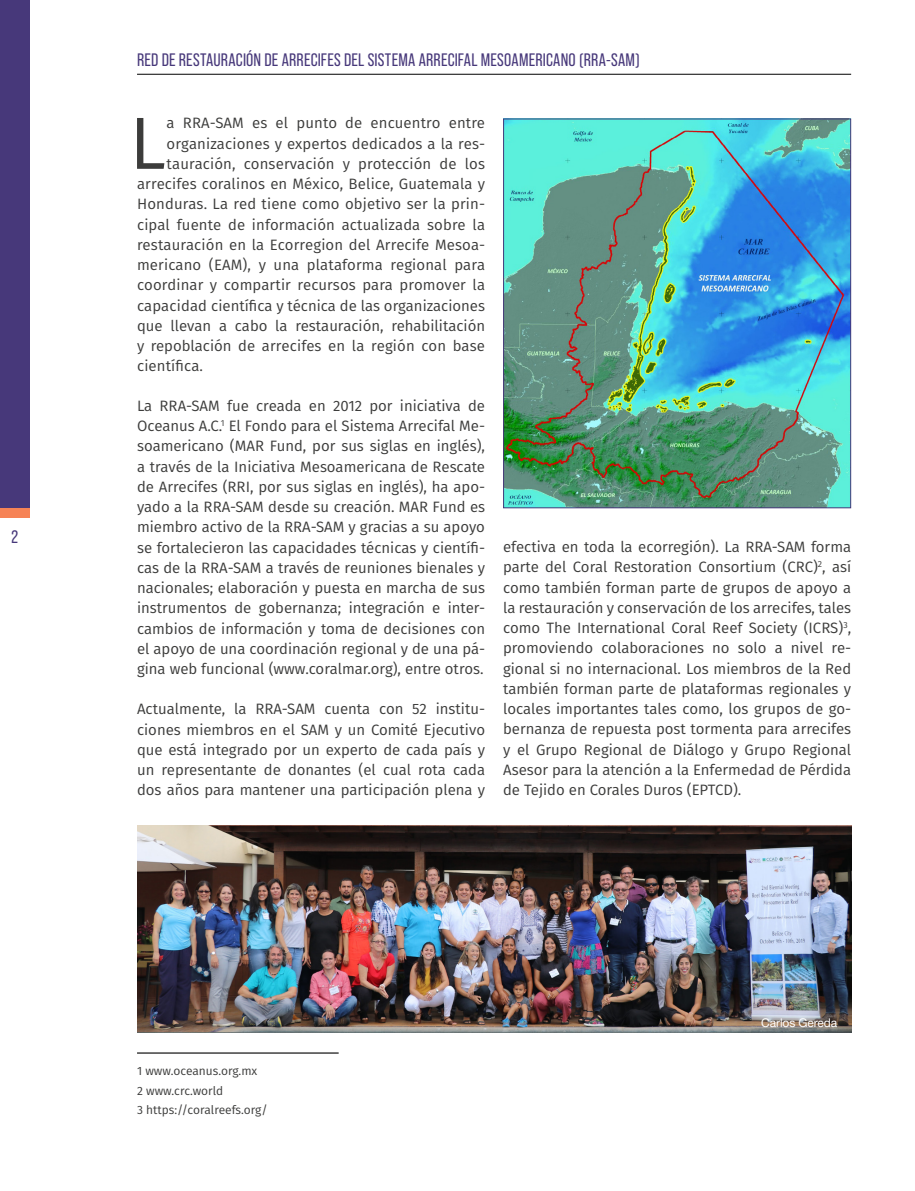
<style>
.page{position:relative;width:915px;height:1191px;background:#fff}
.page>*{position:absolute;margin:0;border:0;box-sizing:border-box;transform-origin:0 0}
.t1{font:73.8px "Fira Sans";color:#3c3c3b}
.t2{font:18px "Bebas Neue Pro";letter-spacing:.01em;color:#47387a}
.t3{font:15px/20.2px "Fira Sans";letter-spacing:.005em;color:#3c3c3b;text-align:justify}
.t4{font:12px/19.2px "Fira Sans";color:#3c3c3b}
.t5{font:12px "Helvetica Neue";letter-spacing:-.01em;color:#fff}
</style>
<div class="page">
<img style="left:505px;top:120px;width:343px;height:386px">
<div style="left:503px;top:118px;width:347px;height:390px;border:1px solid #47387a"></div>
<hr style="left:137px;top:74px;width:713px;height:1px;background:#000">
<div style="left:0;top:0;width:30px;height:508px;background:#47387a"></div>
<img style="left:137px;top:826px;width:713px;height:206px">
<div style="left:0;top:508px;width:30px;height:10px;background:#f68356"></div>
<hr style="left:137px;top:1052px;width:201px;height:1px;background:#000">
<p class="t2" style="left:12px;top:526px;width:8px">2</p>
<p class="t2" style="left:137px;top:49px;width:504px">RED DE RESTAURACIÓN DE ARRECIFES DEL SISTEMA ARRECIFAL MESOAMERICANO (RRA-SAM)</p>
<h1 class="t1" style="left:129px;top:88px;width:38px">L</h1>
<p class="t3" style="left:166px;top:113px;width:320px">a RRA-SAM es el punto de encuentro entre</p>
<p class="t3" style="left:166px;top:133px;width:320px">organizaciones y expertos dedicados a la res-</p>
<p class="t3" style="left:166px;top:153px;width:320px">tauración, conservación y protección de los</p>
<p class="t3" style="left:137px;top:173px;width:349px">arrecifes coralinos en México, Belice, Guatemala y</p>
<p class="t3" style="left:137px;top:194px;width:349px">Honduras. La red tiene como objetivo ser la prin-</p>
<p class="t3" style="left:137px;top:214px;width:349px">cipal fuente de información actualizada sobre la</p>
<p class="t3" style="left:137px;top:234px;width:349px">restauración en la Ecorregion del Arrecife Mesoa-</p>
<p class="t3" style="left:137px;top:254px;width:349px">mericano (EAM), y una plataforma regional para</p>
<p class="t3" style="left:137px;top:275px;width:349px">coordinar y compartir recursos para promover la</p>
<p class="t3" style="left:137px;top:295px;width:349px">capacidad científica y técnica de las organizaciones</p>
<p class="t3" style="left:137px;top:315px;width:349px">que llevan a cabo la restauración, rehabilitación</p>
<p class="t3" style="left:137px;top:335px;width:349px">y repoblación de arrecifes en la región con base</p>
<p class="t3" style="left:137px;top:356px;width:68px">científica.</p>
<p class="t3" style="left:137px;top:395px;width:349px">La RRA-SAM fue creada en 2012 por iniciativa de Oceanus A.C.<sup>1</sup> El Fondo para el Sistema Arrecifal Me&shy;soamericano (MAR Fund, por sus siglas en inglés), a través de la Iniciativa Mesoamericana de Rescate de Arrecifes (RRI, por sus siglas en inglés), ha apo&shy;yado a la RRA-SAM desde su creación. MAR Fund es miembro activo de la RRA-SAM y gracias a su apoyo se fortalecieron las capacidades técnicas y científi&shy;cas de la RRA-SAM a través de reuniones bienales y nacionales; elaboración y puesta en marcha de sus instrumentos de gobernanza; integración e inter&shy;cambios de información y toma de decisiones con el apoyo de una coordinación regional y de una pá&shy;gina web funcional (www.coralmar.org), entre otros.</p>
<p class="t3" style="left:137px;top:698px;width:349px">Actualmente, la RRA-SAM cuenta con 52 institu&shy;ciones miembros en el SAM y un Comité Ejecutivo que está integrado por un experto de cada país y un representante de donantes (el cual rota cada dos años para mantener una participación plena y</p>
<p class="t3" style="left:503px;top:536px;width:349px">efectiva en toda la ecorregión). La RRA-SAM forma parte del Coral Restoration Consortium (CRC)<sup>2</sup>, así como también forman parte de grupos de apoyo a la restauración y conservación de los arrecifes, tales como The International Coral Reef Society (ICRS)<sup>3</sup>, promoviendo colaboraciones no solo a nivel re&shy;gional si no internacional. Los miembros de la Red también forman parte de plataformas regionales y locales importantes tales como, los grupos de go&shy;bernanza de repuesta post tormenta para arrecifes y el Grupo Regional de Diálogo y Grupo Regional Asesor para la atención a la Enfermedad de Pérdida de Tejido en Corales Duros (EPTCD).</p>
<p class="t4" style="left:137px;top:1061px;width:132px">1 www.oceanus.org.mx<br>2 www.crc.world<br>3 https://coralreefs.org/</p>
<p class="t5" style="left:761px;top:1013px;width:77px">Carlos Gereda</p>
</div>
